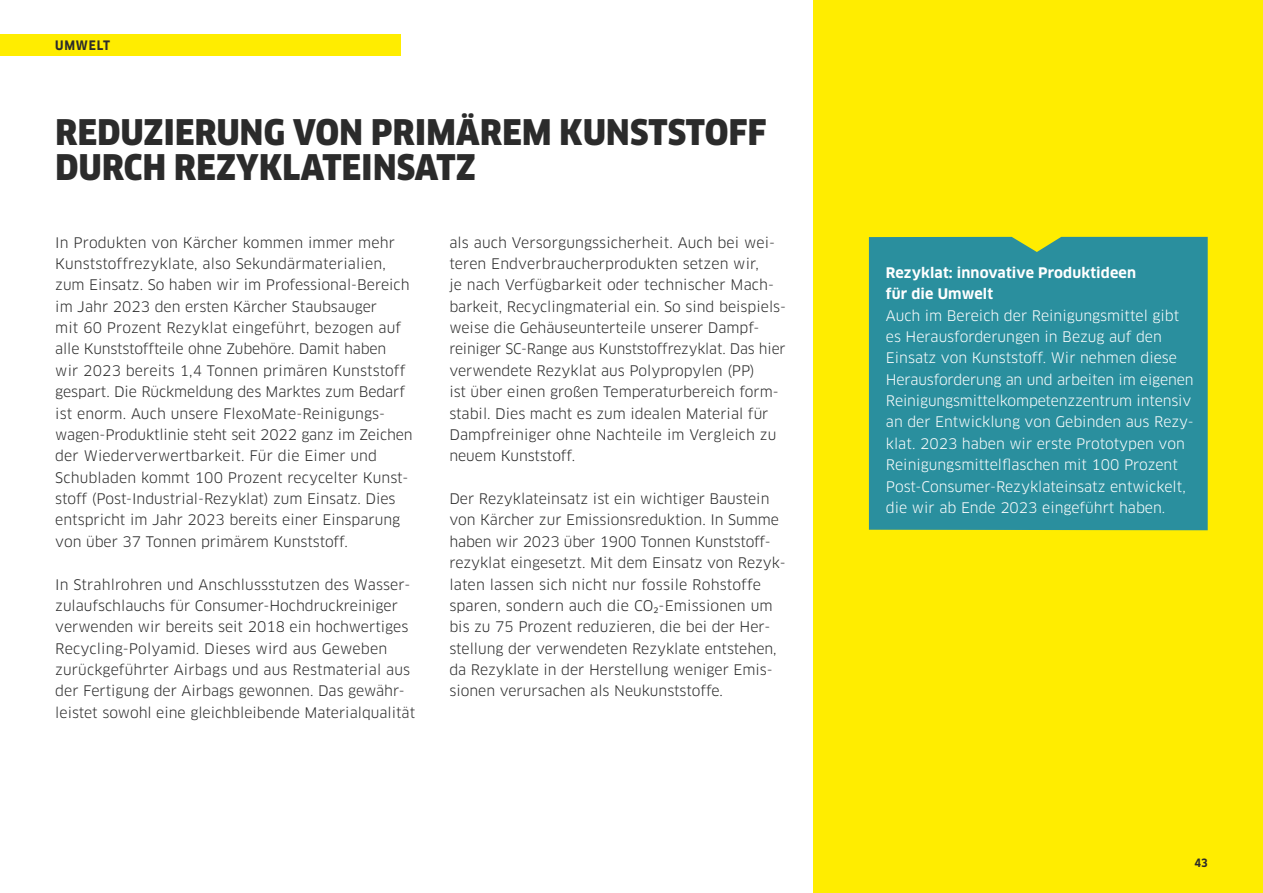
<style>
.page{position:relative;width:1263px;height:893px;background:#fff}
.page>*{position:absolute;margin:0;border:0;box-sizing:border-box;transform-origin:0 0}
.t1{font:900 34.5px/34.5px "Clan Pro Narr";letter-spacing:.01em;color:#2b2b2b}
.t2{font:14.25px/21.3px "Clan Pro";color:#2b2b2b}
.t3{font:14.25px/21.3px "Clan Pro";color:#fff}
.t4{font:700 14.25px/21.3px "Clan Pro";letter-spacing:.01em;color:#fff}
.t5{font:700 12.75px "Clan Pro Narr";letter-spacing:.06em;color:#2b2b2b}
.t6{font:700 11.25px "Clan Pro Narr";color:#2b2b2b}
</style>
<div class="page">
<div style="left:814px;top:0;width:449px;height:893px;background:#ffed00"></div>
<div style="left:0;top:34px;width:400px;height:21px;background:#ffed00"></div>
<div style="left:869px;top:237px;width:339px;height:293px;background:#2a8f9e"></div>
<p class="t5" style="left:55px;top:38px;width:56px">UMWELT</p>
<h1 class="t1" style="left:55px;top:116px;width:712px">REDUZIERUNG VON PRIMÄREM KUNSTSTOFF<br>DURCH REZYKLATEINSATZ</h1>
<p class="t2" style="left:55px;top:232px;width:359px">In Produkten von Kärcher kommen immer mehr Kunststoffrezyklate, also Sekundärmaterialien, zum Einsatz. So haben wir im Professional-Bereich im Jahr 2023 den ersten Kärcher Staubsauger<br>mit 60 Prozent Rezyklat eingeführt, bezogen auf alle Kunststoffteile ohne Zubehöre. Damit haben wir 2023 bereits 1,4 Tonnen primären Kunststoff gespart. Die Rückmeldung des Marktes zum Bedarf ist enorm. Auch unsere FlexoMate-Reinigungs&shy;wagen-Produktlinie steht seit 2022 ganz im Zeichen der Wiederverwertbarkeit. Für die Eimer und Schubladen kommt 100 Prozent recycelter Kunst&shy;stoff (Post-Industrial-Rezyklat) zum Einsatz. Dies entspricht im Jahr 2023 bereits einer Einsparung von über 37 Tonnen primärem Kunststoff.</p>
<p class="t2" style="left:55px;top:574px;width:361px">In Strahlrohren und Anschlussstutzen des Wasser&shy;zulaufschlauchs für Consumer-Hochdruckreiniger verwenden wir bereits seit 2018 ein hochwertiges Recycling-Polyamid. Dieses wird aus Geweben zurückgeführter Airbags und aus Restmaterial aus der Fertigung der Airbags gewonnen. Das gewähr&shy;leistet sowohl eine gleichbleibende Materialqualität</p>
<p class="t2" style="left:449px;top:232px;width:338px">als auch Versorgungssicherheit. Auch bei wei&shy;teren Endverbraucherprodukten setzen wir,<br>je nach Verfügbarkeit oder technischer Mach&shy;barkeit, Recyclingmaterial ein. So sind beispiels&shy;weise die Gehäuseunterteile unserer Dampf&shy;reiniger SC-Range aus Kunststoffrezyklat. Das hier verwendete Rezyklat aus Polypropylen (PP)<br>ist über einen großen Temperaturbereich form&shy;stabil. Dies macht es zum idealen Material für Dampfreiniger ohne Nachteile im Vergleich zu neuem Kunststoff.</p>
<p class="t2" style="left:449px;top:488px;width:338px">Der Rezyklateinsatz ist ein wichtiger Baustein von Kärcher zur Emissionsreduktion. In Summe haben wir 2023 über 1900 Tonnen Kunststoff&shy;rezyklat eingesetzt. Mit dem Einsatz von Rezyk&shy;laten lassen sich nicht nur fossile Rohstoffe sparen, sondern auch die CO₂-Emissionen um bis zu 75 Prozent reduzieren, die bei der Her-- stellung der verwendeten Rezyklate entstehen, da Rezyklate in der Herstellung weniger Emis&shy;sionen verursachen als Neukunststoffe.</p>
<p class="t4" style="left:886px;top:262px;width:252px">Rezyklat: innovative Produktideen für die Umwelt</p>
<p class="t3" style="left:886px;top:305px;width:309px">Auch im Bereich der Reinigungsmittel gibt es Herausforderungen in Bezug auf den Einsatz von Kunststoff. Wir nehmen diese Herausforderung an und arbeiten im eigenen Reinigungsmittelkompetenzzentrum intensiv an der Entwicklung von Gebinden aus Rezy&shy;klat. 2023 haben wir erste Prototypen von Reinigungsmittelflaschen mit 100 Prozent Post-Consumer-Rezyklateinsatz entwickelt, die wir ab Ende 2023 eingeführt haben.</p>
<p class="t6" style="left:1194px;top:857px;width:15px">43</p>
</div>
